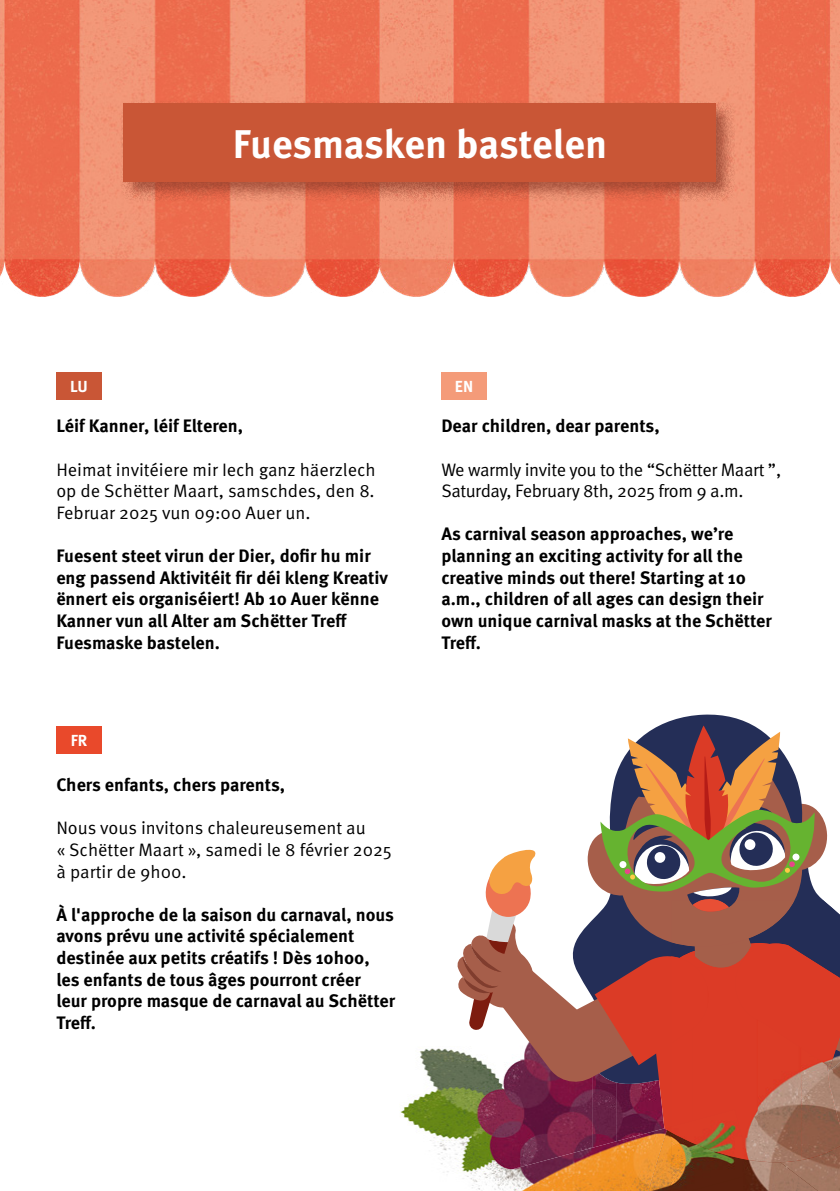
<style>
.page{position:relative;width:840px;height:1191px;background:#fff}
.page>*{position:absolute;margin:0;border:0;box-sizing:border-box;transform-origin:0 0}
.t1{font:700 40px "Meta Pro";letter-spacing:-.005em;color:#fff}
.t2{font:700 18px/21.6px "Meta Pro";color:#000}
.t3{font:18px/21.6px "Meta Pro Norm";letter-spacing:-.005em;color:#000}
.t4{font:700 16px "Meta Pro";color:#fff}
</style>
<div class="page">
<img style="left:400px;top:1048px;width:56px;height:125px">
<svg style="left:456px;top:714px;width:383px;height:477px"></svg>
<img style="left:670px;top:1132px;width:81px;height:59px">
<img style="left:670px;top:1109px;width:77px;height:50px">
<img style="left:0;top:0;width:839px;height:297px">
<div style="left:56px;top:372px;width:46px;height:28px;background:#c95636"></div>
<div style="left:441px;top:372px;width:45px;height:28px;background:#f49b79"></div>
<div style="left:56px;top:726px;width:46px;height:27px;background:#e9492b"></div>
<div style="left:120px;top:100px;width:614px;height:101px;background:#903e2b;opacity:.75"></div>
<div style="left:124px;top:104px;width:591px;height:78px;background:#c95636"></div>
<h1 class="t1" style="left:233px;top:113px;width:376px">Fuesmasken bastelen</h1>
<p class="t4" style="left:70px;top:374px;width:19px">LU</p>
<p class="t4" style="left:454px;top:374px;width:20px">EN</p>
<p class="t2" style="left:56px;top:414px;width:188px">Léif Kanner, léif Elteren,</p>
<p class="t3" style="left:56px;top:457px;width:320px;text-align:justify">Heimat invitéiere mir Iech ganz häerzlech op de Schëtter Maart, samschdes, den 8.<br>Februar 2025 vun 09:00 Auer un.</p>
<p class="t2" style="left:56px;top:544px;width:333px">Fuesent steet virun der Dier, dofir hu mir eng passend Aktivitéit fir déi kleng Kreativ ënnert eis organiséiert! Ab 10 Auer kënne Kanner vun all Alter am Schëtter Treff Fuesmaske bastelen.</p>
<p class="t4" style="left:71px;top:728px;width:18px">FR</p>
<p class="t2" style="left:56px;top:773px;width:230px">Chers enfants, chers parents,</p>
<p class="t3" style="left:56px;top:816px;width:337px">Nous vous invitons chaleureusement au<br>« Schëtter Maart », samedi le 8 février 2025 à partir de 9h00.</p>
<p class="t2" style="left:56px;top:902px;width:340px">À l'approche de la saison du carnaval, nous avons prévu une activité spécialement destinée aux petits créatifs ! Dès 10h00, les enfants de tous âges pourront créer leur propre masque de carnaval au Schëtter Treff.</p>
<p class="t2" style="left:441px;top:414px;width:220px">Dear children, dear parents,</p>
<p class="t3" style="left:441px;top:457px;width:341px">We warmly invite you to the “Schëtter Maart ”,<br>Saturday, February 8th, 2025 from 9 a.m.</p>
<p class="t2" style="left:441px;top:522px;width:332px">As carnival season approaches, we’re planning an exciting activity for all the creative minds out there! Starting at 10 a.m., children of all ages can design their own unique carnival masks at the Schëtter Treff.</p>
</div>
